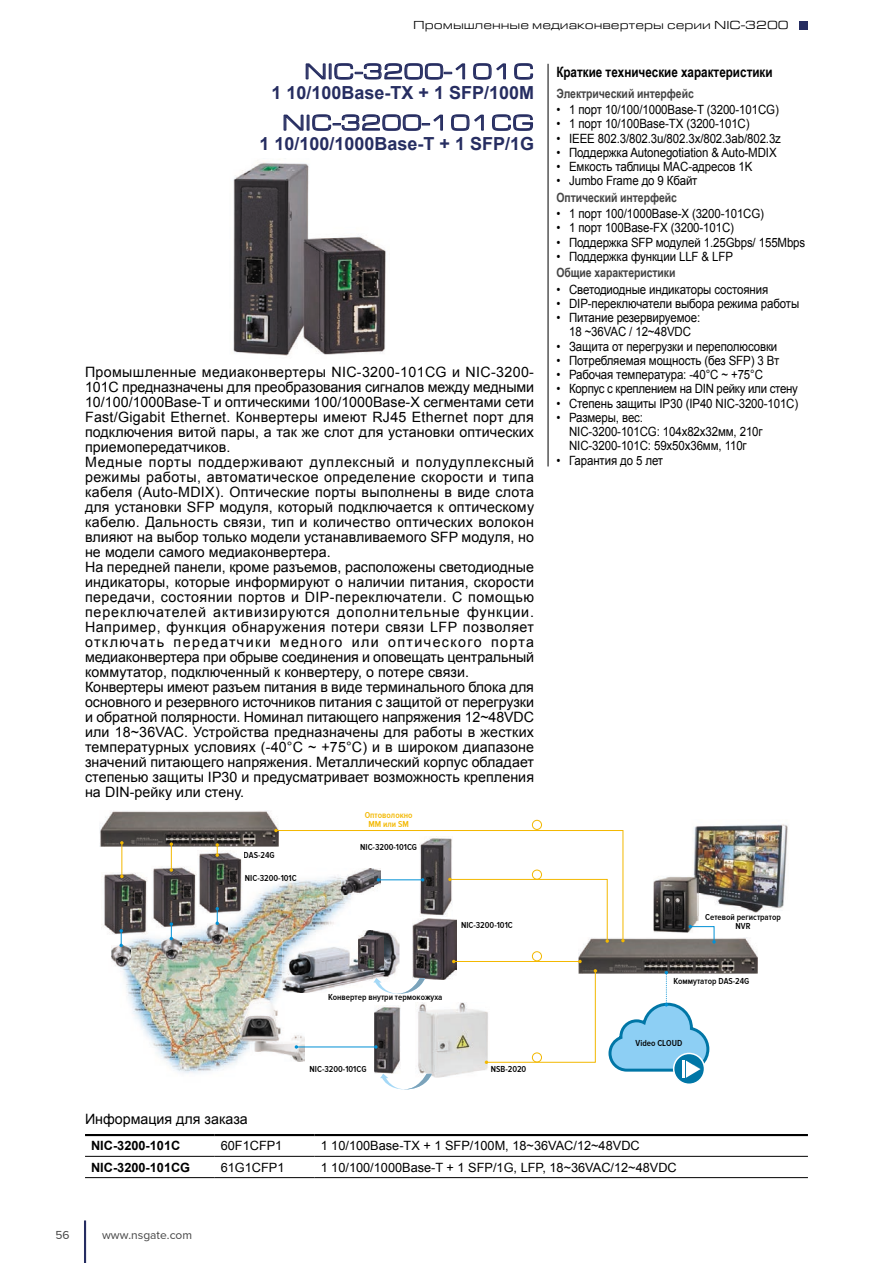
<style>
.page{position:relative;width:893px;height:1263px;background:#fff}
.page>*{position:absolute;margin:0;border:0;box-sizing:border-box;transform-origin:0 0}
.t1{font:22.5px "Eurostile Ext";color:#262d61}
.t2{font:700 18px "Arial";color:#262d61}
.t3{font:14.25px/15px "Arial";letter-spacing:.005em;color:#000}
.t4{font:700 14.25px "Arial Narrow";color:#000}
.t5{font:12.75px/14.2px "Arial";letter-spacing:-.01em;color:#000;text-align:center;scale:.9 1}
.t6{font:12.75px "Arial";letter-spacing:-.01em;color:#000}
.t7{font:700 12.75px "Arial Narrow";letter-spacing:-.005em;color:#454545}
.t8{font:700 12.75px "Arial";color:#000}
.t9{font:12px "Eurostile Ext";color:#000}
.t10{font:12px "Proxima Nova";color:#454545}
.t11{font:600 9px/9px "Proxima Nova Cond";color:#000;text-align:center}
.t12{font:600 9px/9px "Proxima Nova Cond";color:#f3b800;text-align:center}
</style>
<div class="page">
<hr style="left:84px;top:1220px;width:2px;height:43px;background:#262d61">
<div style="left:800px;top:21px;width:8px;height:8px;background:#262d61"></div>
<img style="left:233px;top:162px;width:153px;height:194px">
<img style="left:101px;top:858px;width:271px;height:216px">
<img style="left:329px;top:994px;width:43px;height:8px">
<img style="left:693px;top:824px;width:95px;height:91px">
<img style="left:653px;top:876px;width:45px;height:57px">
<img style="left:692px;top:875px;width:6px;height:40px">
<img style="left:578px;top:938px;width:180px;height:36px">
<img style="left:99px;top:810px;width:179px;height:37px">
<svg style="left:688px;top:925px;width:28px;height:19px"></svg>
<div style="left:674px;top:1053px;width:30px;height:31px;background:#0076a6;border-radius:50%"></div>
<div style="left:673px;top:1053px;width:32px;height:32px;border:2px solid #fff;border-radius:50%"></div>
<svg style="left:607px;top:971px;width:104px;height:107px"></svg>
<img style="left:282px;top:943px;width:117px;height:50px">
<img style="left:358px;top:943px;width:25px;height:27px">
<img style="left:412px;top:943px;width:44px;height:37px">
<img style="left:197px;top:852px;width:46px;height:62px">
<img style="left:151px;top:866px;width:46px;height:62px">
<img style="left:197px;top:866px;width:1px;height:48px">
<img style="left:102px;top:872px;width:46px;height:63px">
<img style="left:207px;top:924px;width:20px;height:20px">
<img style="left:162px;top:939px;width:19px;height:20px">
<img style="left:111px;top:945px;width:20px;height:21px">
<svg style="left:216px;top:907px;width:3px;height:18px"></svg>
<svg style="left:170px;top:922px;width:3px;height:18px"></svg>
<svg style="left:119px;top:929px;width:4px;height:18px"></svg>
<svg style="left:216px;top:843px;width:3px;height:14px"></svg>
<svg style="left:170px;top:842px;width:3px;height:30px"></svg>
<hr style="left:121px;top:843px;width:1px;height:33px;background:#f3b800">
<hr style="left:454px;top:961px;width:126px;height:1px;background:#f3b800">
<img style="left:372px;top:1006px;width:29px;height:67px">
<img style="left:418px;top:1002px;width:70px;height:76px">
<div style="left:532px;top:951px;width:10px;height:10px;border:1px solid #f3b800;border-radius:50%"></div>
<div style="left:532px;top:820px;width:10px;height:10px;border:1px solid #f3b800;border-radius:50%"></div>
<svg style="left:274px;top:829px;width:351px;height:114px"></svg>
<svg style="left:485px;top:969px;width:112px;height:95px"></svg>
<svg style="left:373px;top:978px;width:52px;height:16px"></svg>
<svg style="left:380px;top:1073px;width:52px;height:16px"></svg>
<hr style="left:85px;top:1134px;width:130px;height:2px;background:#000">
<hr style="left:215px;top:1134px;width:100px;height:2px;background:#000">
<hr style="left:315px;top:1134px;width:493px;height:2px;background:#000">
<hr style="left:85px;top:1156px;width:130px;height:1px;background:#000">
<hr style="left:215px;top:1156px;width:100px;height:1px;background:#000">
<hr style="left:315px;top:1156px;width:493px;height:1px;background:#000">
<hr style="left:85px;top:1177px;width:130px;height:1px;background:#000">
<hr style="left:215px;top:1177px;width:100px;height:1px;background:#000">
<hr style="left:315px;top:1177px;width:493px;height:1px;background:#000">
<img style="left:239px;top:999px;width:65px;height:62px">
<hr style="left:296px;top:1046px;width:80px;height:1px;background:#0090d5">
<svg style="left:374px;top:1045px;width:4px;height:4px"></svg>
<svg style="left:305px;top:63px;width:21px;height:17px"></svg>
<div style="left:329px;top:63px;width:3px;height:16px;border:1px solid #262d61"></div>
<svg style="left:334px;top:63px;width:132px;height:17px"></svg>
<svg style="left:473px;top:63px;width:33px;height:17px"></svg>
<svg style="left:514px;top:63px;width:20px;height:17px"></svg>
<svg style="left:283px;top:114px;width:160px;height:17px"></svg>
<svg style="left:451px;top:114px;width:33px;height:17px"></svg>
<svg style="left:492px;top:114px;width:41px;height:17px"></svg>
<hr style="left:548px;top:64px;width:1px;height:402px;background:#000">
<p class="t9" style="left:413px;top:19px;width:377px">Промышленные медиаконвертеры серии NIC-3200</p>
<h1 class="t1" style="left:304px;top:59px;width:231px">NIC-3200-101C</h1>
<p class="t2" style="left:271px;top:81px;width:264px">1 10/100Base-TX + 1 SFP/100M</p>
<h1 class="t1" style="left:282px;top:111px;width:254px">NIC-3200-101CG</h1>
<p class="t2" style="left:259px;top:132px;width:276px">1 10/100/1000Base-T + 1 SFP/1G</p>
<p class="t3" style="left:85px;top:364px;width:451px">Промышленные медиаконвертеры NIC-3200-101CG и NIC-3200- 101C предназначены для преобразования сигналов между медными 10/100/1000Base-T и оптическими 100/1000Base-X сегментами сети Fast/Gigabit Ethernet. Конвертеры имеют RJ45 Ethernet порт для подключения витой пары, а так же слот для установки оптических приемопередатчиков.<br>Медные порты поддерживают дуплексный и полудуплексный режимы работы, автоматическое определение скорости и типа кабеля (Auto-MDIX). Оптические порты выполнены в виде слота для установки SFP модуля, который подключается к оптическому кабелю. Дальность связи, тип и количество оптических волокон влияют на выбор только модели устанавливаемого SFP модуля, но не модели самого медиаконвертера.<br>На передней панели, кроме разъемов, расположены светодиодные индикаторы, которые информируют о наличии питания, скорости передачи, состоянии портов и DIP-переключатели. С помощью переключателей активизируются дополнительные функции.<br>Например, функция обнаружения потери связи LFP позволяет отключать передатчики медного или оптического порта медиаконвертера при обрыве соединения и оповещать центральный коммутатор, подключенный к конвертеру, о потере связи.<br>Конвертеры имеют разъем питания в виде терминального блока для основного и резервного источников питания с защитой от перегрузки и обратной полярности. Номинал питающего напряжения 12~48VDC или 18~36VAC. Устройства предназначены для работы в жестких температурных условиях (-40°C ~ +75°C) и в широком диапазоне значений питающего напряжения. Металлический корпус обладает степенью защиты IP30 и предусматривает возможность крепления на DIN-рейку или стену.</p>
<p class="t11" style="left:244px;top:850px;width:33px">DAS-24G</p>
<p class="t11" style="left:245px;top:874px;width:53px">NIC-3200-101C</p>
<p class="t12" style="left:365px;top:811px;width:49px">Оптоволокно<br>ММ или SM</p>
<p class="t11" style="left:360px;top:842px;width:58px">NIC-3200-101CG</p>
<p class="t11" style="left:461px;top:920px;width:53px">NIC-3200-101C</p>
<p class="t11" style="left:328px;top:993px;width:116px">Конвертер внутри термокожуха</p>
<p class="t11" style="left:310px;top:1065px;width:58px">NIC-3200-101CG</p>
<p class="t11" style="left:491px;top:1065px;width:37px">NSB-2020</p>
<p class="t4" style="left:556px;top:61px;width:218px">Краткие технические характеристики</p>
<p class="t7" style="left:556px;top:84px;width:139px">Электрический интерфейс</p>
<p class="t5" style="left:556px;top:103px;width:249px">• 1 порт 10/100/1000Base-T (3200-101CG)</p>
<p class="t5" style="left:556px;top:117px;width:216px">• 1 порт 10/100Base-TX (3200-101C)</p>
<p class="t5" style="left:556px;top:131px;width:251px">• IEEE 802.3/802.3u/802.3x/802.3ab/802.3z</p>
<p class="t5" style="left:556px;top:145px;width:246px">• Поддержка Autonegotiation &amp; Auto-MDIX</p>
<p class="t5" style="left:556px;top:160px;width:219px">• Емкость таблицы MAC-адресов 1K</p>
<p class="t5" style="left:556px;top:174px;width:158px">• Jumbo Frame до 9 Кбайт</p>
<p class="t7" style="left:556px;top:188px;width:122px">Оптический интерфейс</p>
<p class="t5" style="left:556px;top:207px;width:232px">• 1 порт 100/1000Base-X (3200-101CG)</p>
<p class="t5" style="left:556px;top:221px;width:199px">• 1 порт 100Base-FX (3200-101C)</p>
<p class="t5" style="left:556px;top:235px;width:278px">• Поддержка SFP модулей 1.25Gbps/ 155Mbps</p>
<p class="t5" style="left:556px;top:249px;width:198px">• Поддержка функции LLF &amp; LFP</p>
<p class="t7" style="left:556px;top:263px;width:121px">Общие характеристики</p>
<p class="t5" style="left:556px;top:282px;width:237px">• Светодиодные индикаторы состояния</p>
<p class="t5" style="left:556px;top:296px;width:271px">• DIP-переключатели выбора режима работы</p>
<p class="t5" style="left:556px;top:311px;width:161px">• Питание резервируемое:<br>18 ~36VAC / 12~48VDC</p>
<p class="t5" style="left:556px;top:339px;width:247px">• Защита от перегрузки и переполюсовки</p>
<p class="t5" style="left:556px;top:353px;width:249px">• Потребляемая мощность (без SFP) 3 Вт</p>
<p class="t5" style="left:556px;top:368px;width:231px">• Рабочая температура: -40°C ~ +75°C</p>
<p class="t5" style="left:556px;top:382px;width:270px">• Корпус с креплением на DIN рейку или стену</p>
<p class="t5" style="left:556px;top:396px;width:270px">• Степень защиты IP30 (IP40 NIC-3200-101C)</p>
<p class="t5" style="left:569px;top:410px;width:217px;text-align:left;text-indent:-13px">• Размеры, вес:<br>NIC-3200-101CG: 104x82x32мм, 210г<br>NIC-3200-101C: 59x50x36мм, 110г</p>
<p class="t5" style="left:556px;top:453px;width:120px">• Гарантия до 5 лет</p>
<p class="t11" style="left:705px;top:913px;width:77px">Сетевой регистратор<br>NVR</p>
<p class="t11" style="left:673px;top:977px;width:78px">Коммутатор DAS-24G</p>
<p class="t11" style="left:635px;top:1039px;width:48px">Video CLOUD</p>
<p class="t3" style="left:85px;top:1111px;width:164px">Информация для заказа</p>
<p class="t8" style="left:91px;top:1137px;width:91px">NIC-3200-101C</p>
<p class="t6" style="left:221px;top:1137px;width:63px">60F1CFP1</p>
<p class="t6" style="left:321px;top:1137px;width:321px">1 10/100Base-TX + 1 SFP/100M, 18~36VAC/12~48VDC</p>
<p class="t8" style="left:91px;top:1158px;width:101px">NIC-3200-101CG</p>
<p class="t6" style="left:221px;top:1159px;width:65px">61G1CFP1</p>
<p class="t6" style="left:321px;top:1159px;width:358px">1 10/100/1000Base-T + 1 SFP/1G, LFP, 18~36VAC/12~48VDC</p>
<p class="t10" style="left:56px;top:1228px;width:16px">56</p>
<p class="t10" style="left:102px;top:1228px;width:92px">www.nsgate.com</p>
</div>
